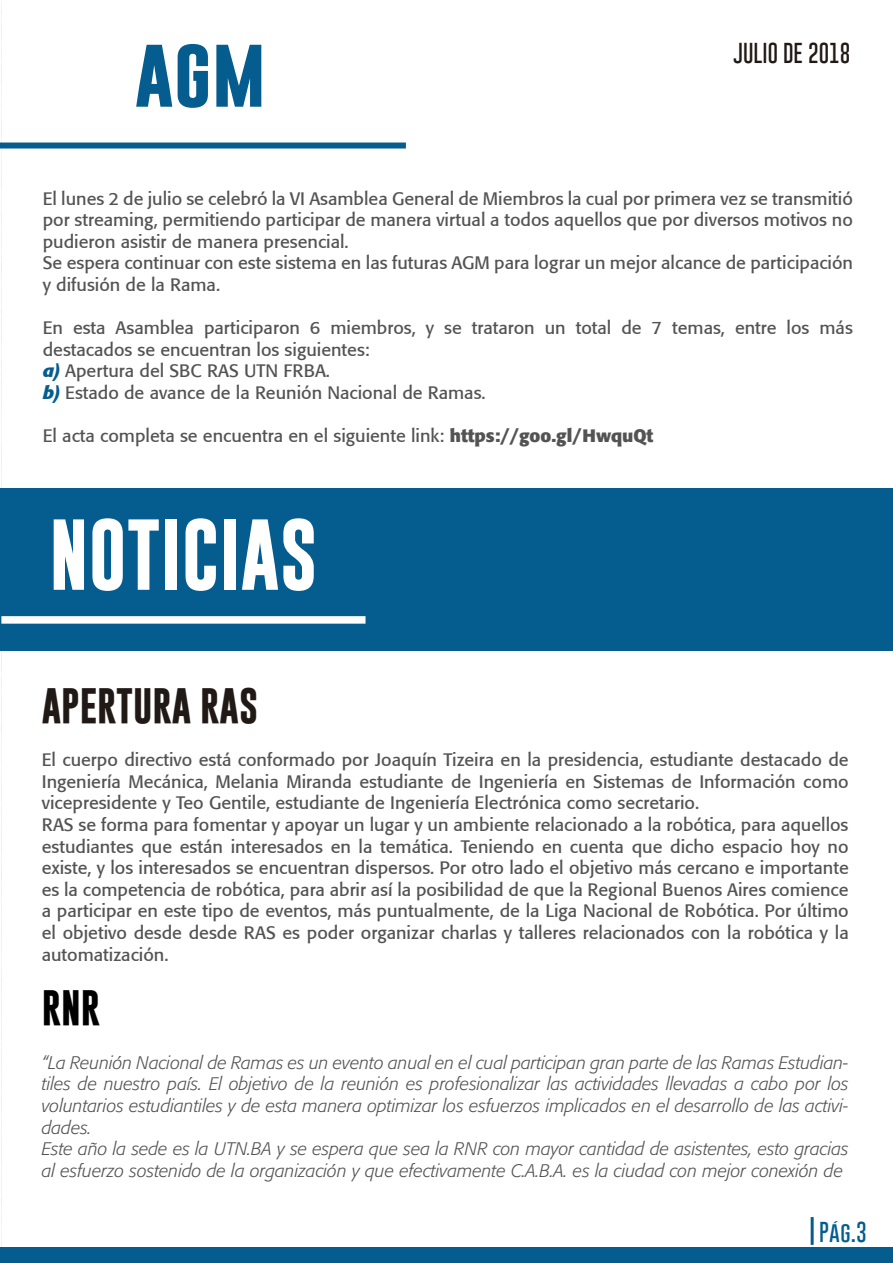
<style>
.page{position:relative;width:893px;height:1263px;background:#fff}
.page>*{position:absolute;margin:0;border:0;box-sizing:border-box;transform-origin:0 0}
.t1{font:700 72px "Gobold";color:#fff}
.t2{font:700 72px "Gobold";color:#045d8e}
.t3{font:700 36px "Gobold";color:#211915}
.t4{font:700 36px "Gobold";color:#000}
.t5{font:100 21px "Gobold";color:#211915}
.t6{font:100 21px "Gobold";color:#045d8e}
.t7{font:18px/21.6px "Formata";color:#535353}
.t8{font:italic 300 18px/21.6px "Formata";color:#535353}
.s1{font-weight:700;font-style:italic;color:#045d8e}
.s2{font-weight:700}
</style>
<div class="page">
<div style="left:0;top:1248px;width:893px;height:15px;background:#045d8e"></div>
<div style="left:0;top:488px;width:893px;height:162px;background:#045d8e"></div>
<hr style="left:811px;top:1217px;width:3px;height:28px;background:#045d8e">
<div style="left:0;top:143px;width:406px;height:6px;background:#045d8e"></div>
<div style="left:1px;top:616px;width:364px;height:8px;background:#fff"></div>
<h1 class="t2" style="left:135px;top:25px;width:133px">agm</h1>
<p class="t5" style="left:733px;top:39px;width:119px">JULIO DE 2018</p>
<p class="t7" style="left:43px;top:187px;width:812px">El lunes 2 de julio se celebró la VI Asamblea General de Miembros la cual por primera vez se transmitió por streaming, permitiendo participar de manera virtual a todos aquellos que por diversos motivos no pudieron asistir de manera presencial.<br>Se espera continuar con este sistema en las futuras AGM para lograr un mejor alcance de participación y difusión de la Rama.</p>
<p class="t7" style="left:43px;top:317px;width:812px">En esta Asamblea participaron 6 miembros, y se trataron un total de 7 temas, entre los más destacados se encuentran los siguientes:<br><span class="s1">a)</span> Apertura del SBC RAS UTN FRBA.<br><span class="s1">b)</span> Estado de avance de la Reunión Nacional de Ramas.</p>
<p class="t7" style="left:43px;top:425px;width:612px">El acta completa se encuentra en el siguiente link: <span class="s2">https://goo.gl/HwquQt</span></p>
<h1 class="t1" style="left:49px;top:508px;width:270px">NOTICIAS</h1>
<h2 class="t3" style="left:42px;top:682px;width:218px">APERTURA RAS</h2>
<p class="t7" style="left:42px;top:749px;width:808px">El cuerpo directivo está conformado por Joaquín Tizeira en la presidencia, estudiante destacado de Ingeniería Mecánica, Melania Miranda estudiante de Ingeniería en Sistemas de Información como vicepresidente y Teo Gentile, estudiante de Ingeniería Electrónica como secretario.<br>RAS se forma para fomentar y apoyar un lugar y un ambiente relacionado a la robótica, para aquellos estudiantes que están interesados en la temática. Teniendo en cuenta que dicho espacio hoy no existe, y los interesados se encuentran dispersos. Por otro lado el objetivo más cercano e importante es la competencia de robótica, para abrir así la posibilidad de que la Regional Buenos Aires comience a participar en este tipo de eventos, más puntualmente, de la Liga Nacional de Robótica. Por último el objetivo desde desde RAS es poder organizar charlas y talleres relacionados con la robótica y la automatización.</p>
<h2 class="t4" style="left:42px;top:985px;width:60px">RNR</h2>
<p class="t8" style="left:42px;top:1052px;width:808px">“La Reunión Nacional de Ramas es un evento anual en el cual participan gran parte de las Ramas Estudian&shy;tiles de nuestro país. El objetivo de la reunión es profesionalizar las actividades llevadas a cabo por los voluntarios estudiantiles y de esta manera optimizar los esfuerzos implicados en el desarrollo de las activi&shy;dades.<br>Este año la sede es la UTN.BA y se espera que sea la RNR con mayor cantidad de asistentes, esto gracias al esfuerzo sostenido de la organización y que efectivamente C.A.B.A. es la ciudad con mejor conexión de</p>
<p class="t6" style="left:819px;top:1219px;width:49px">Pág.3</p>
</div>
